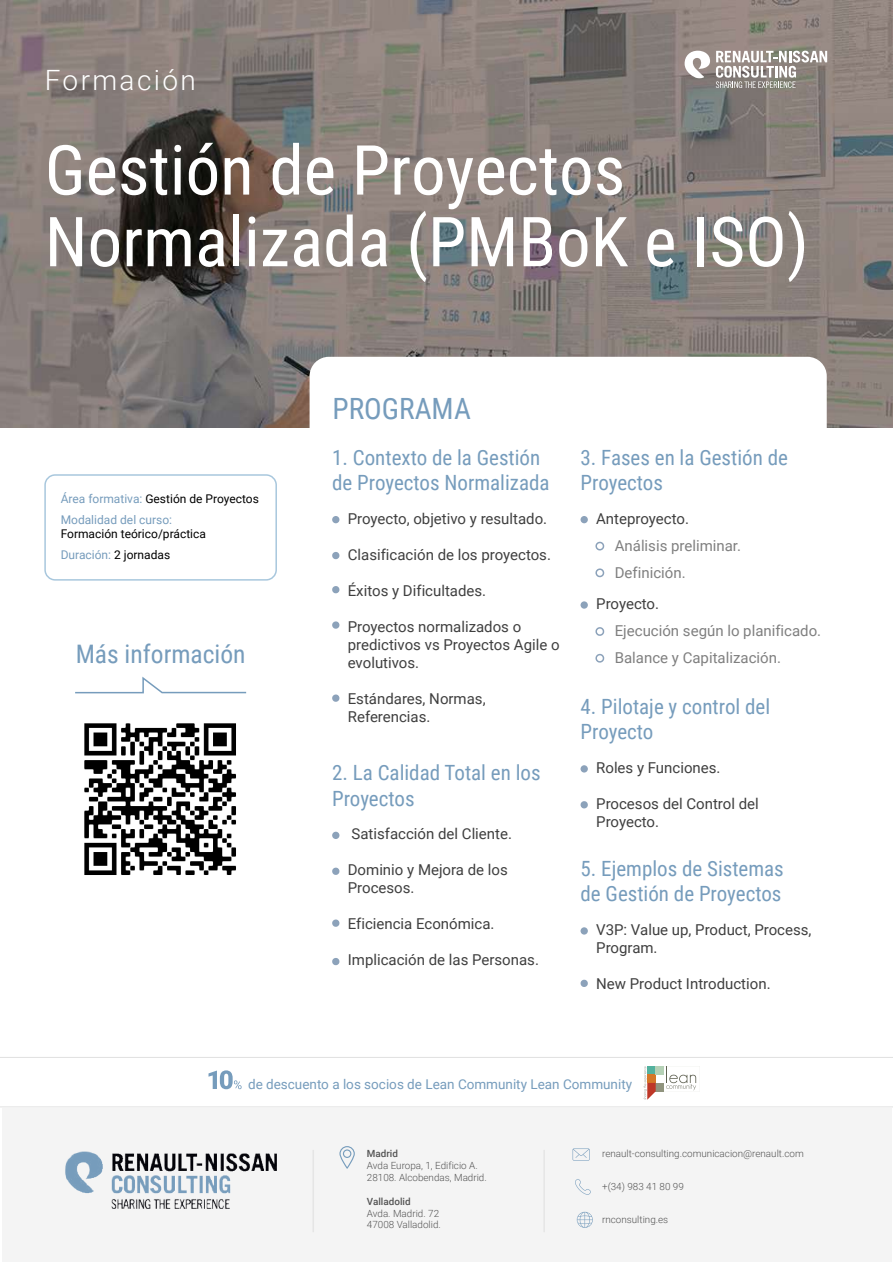
<style>
.page{position:relative;width:893px;height:1263px;background:#fff}
.page>*{position:absolute;margin:0;border:0;box-sizing:border-box;transform-origin:0 0}
.t1{font:69px/71.7px "Roboto Condensed";color:#fff}
.t2{font:29.25px "Roboto Condensed";color:#769cbc}
.t3{font:300 28.05px "Roboto";letter-spacing:.085em;color:#fff}
.t4{font:25.5px "Roboto Condensed";color:#769cbc}
.t5{font:21px/25.2px "Roboto Condensed";color:#769cbc}
.t6{font:15px/18px "Roboto";color:#3f3f3f}
.t7{font:15px/27px "Roboto";color:#7f7f7f}
.t8{font:13.5px "Roboto";color:#769cbc}
.t9{font:12px/20.4px "Roboto";color:#769cbc}
.t10{font:12px/20.4px "Roboto";color:#000}
.t11{font:300 9.9px/11.9px "Roboto";color:#545454}
.t12{font:500 9.9px "Roboto";color:#545454}
.s1{color:#000}
.s2{color:#769cbc}
</style>
<div class="page">
<img style="left:0;top:0;width:893px;height:428px">
<div style="left:310px;top:357px;width:517px;height:822px;background:#fff;border-radius:19px"></div>
<div style="left:3px;top:1108px;width:889px;height:154px;background:#f4f4f4"></div>
<svg style="left:685px;top:51px;width:25px;height:27px"></svg>
<svg style="left:716px;top:51px;width:111px;height:37px"></svg>
<img style="left:65px;top:1151px;width:212px;height:58px">
<hr style="left:312px;top:1150px;width:2px;height:82px;background:#e5e5e5">
<hr style="left:543px;top:1150px;width:2px;height:82px;background:#e5e5e5">
<svg style="left:339px;top:1146px;width:16px;height:23px"></svg>
<svg style="left:573px;top:1148px;width:17px;height:12px"></svg>
<svg style="left:575px;top:1179px;width:16px;height:16px"></svg>
<svg style="left:577px;top:1212px;width:16px;height:16px"></svg>
<div style="left:332px;top:516px;width:7px;height:7px;background:#8ca2ba;border-radius:50%"></div>
<svg style="left:332px;top:586px;width:8px;height:8px"></svg>
<svg style="left:332px;top:621px;width:8px;height:8px"></svg>
<svg style="left:332px;top:694px;width:8px;height:8px"></svg>
<svg style="left:332px;top:552px;width:8px;height:8px"></svg>
<div style="left:580px;top:516px;width:8px;height:7px;background:#8ca2ba;border-radius:50%"></div>
<svg style="left:595px;top:568px;width:9px;height:10px"></svg>
<svg style="left:595px;top:541px;width:9px;height:10px"></svg>
<div style="left:580px;top:601px;width:8px;height:8px;background:#8ca2ba;border-radius:50%"></div>
<svg style="left:595px;top:653px;width:9px;height:10px"></svg>
<svg style="left:595px;top:627px;width:9px;height:9px"></svg>
<div style="left:580px;top:765px;width:8px;height:7px;background:#8ca2ba;border-radius:50%"></div>
<svg style="left:580px;top:801px;width:8px;height:8px"></svg>
<div style="left:580px;top:927px;width:8px;height:7px;background:#8ca2ba;border-radius:50%"></div>
<svg style="left:580px;top:979px;width:8px;height:8px"></svg>
<div style="left:332px;top:832px;width:7px;height:7px;background:#8ca2ba;border-radius:50%"></div>
<svg style="left:332px;top:919px;width:8px;height:8px"></svg>
<svg style="left:332px;top:958px;width:8px;height:8px"></svg>
<svg style="left:332px;top:867px;width:8px;height:8px"></svg>
<svg style="left:0;top:1057px;width:893px;height:50px"></svg>
<div style="left:44px;top:474px;width:233px;height:107px;border:2px solid #a8c7dd;border-radius:10px"></div>
<svg style="left:75px;top:676px;width:172px;height:18px"></svg>
<img style="left:84px;top:723px;width:152px;height:152px">
<h3 class="t3" style="left:45px;top:60px;width:153px">Formación</h3>
<h1 class="t1" style="left:45px;top:132px;width:765px">Gestión de Proyectos<br>Normalizada (PMBoK e ISO)</h1>
<p class="t9" style="left:61px;top:488px;width:200px">Área formativa: <span class="s1">Gestión de Proyectos<br></span>Modalidad del curso:</p>
<p class="t10" style="left:61px;top:523px;width:147px">Formación teórico/práctica<br><span class="s2">Duración:</span> 2 jornadas</p>
<h3 class="t4" style="left:76px;top:636px;width:171px">Más información</h3>
<h2 class="t2" style="left:332px;top:388px;width:140px">PROGRAMA</h2>
<h3 class="t5" style="left:332px;top:444px;width:219px">1. Contexto de la Gestión de Proyectos Normalizada</h3>
<p class="t6" style="left:348px;top:509px;width:201px">Proyecto, objetivo y resultado.</p>
<p class="t6" style="left:348px;top:545px;width:205px">Clasificación de los proyectos.</p>
<p class="t6" style="left:348px;top:581px;width:140px">Éxitos y Dificultades.</p>
<p class="t6" style="left:348px;top:617px;width:213px">Proyectos normalizados o predictivos vs Proyectos Agile o evolutivos.</p>
<p class="t6" style="left:348px;top:689px;width:139px">Estándares, Normas,<br>Referencias.</p>
<h3 class="t5" style="left:332px;top:759px;width:210px">2. La Calidad Total en los<br>Proyectos</h3>
<p class="t6" style="left:351px;top:824px;width:162px">Satisfacción del Cliente.</p>
<p class="t6" style="left:348px;top:860px;width:162px">Dominio y Mejora de los<br>Procesos.</p>
<p class="t6" style="left:348px;top:914px;width:148px">Eficiencia Económica.</p>
<p class="t6" style="left:348px;top:950px;width:193px">Implicación de las Personas.</p>
<h3 class="t5" style="left:580px;top:444px;width:209px">3. Fases en la Gestión de<br>Proyectos</h3>
<p class="t6" style="left:596px;top:509px;width:94px">Anteproyecto.</p>
<p class="t7" style="left:615px;top:531px;width:128px">Análisis preliminar.<br>Definición.</p>
<p class="t6" style="left:596px;top:594px;width:64px">Proyecto.</p>
<p class="t7" style="left:615px;top:617px;width:208px">Ejecución según lo planificado.<br>Balance y Capitalización.</p>
<h3 class="t5" style="left:580px;top:693px;width:191px">4. Pilotaje y control del<br>Proyecto</h3>
<p class="t6" style="left:596px;top:758px;width:126px">Roles y Funciones.</p>
<p class="t6" style="left:596px;top:794px;width:164px">Procesos del Control del<br>Proyecto.</p>
<h3 class="t5" style="left:580px;top:855px;width:205px">5. Ejemplos de Sistemas de Gestión de Proyectos</h3>
<p class="t6" style="left:596px;top:920px;width:217px">V3P: Value up, Product, Process,<br>Program.</p>
<p class="t6" style="left:596px;top:974px;width:176px">New Product Introduction.</p>
<p class="t8" style="left:248px;top:1075px;width:386px">de descuento a los socios de Lean Community Lean Community</p>
<p class="t12" style="left:367px;top:1147px;width:33px">Madrid</p>
<p class="t11" style="left:367px;top:1159px;width:121px">Avda Europa, 1, Edificio A.<br>28108. Alcobendas, Madrid.</p>
<p class="t12" style="left:367px;top:1194px;width:45px">Valladolid</p>
<p class="t11" style="left:367px;top:1207px;width:75px">Avda. Madrid. 72<br>47008 Valladolid.</p>
<p class="t11" style="left:602px;top:1147px;width:203px">renault-consulting.comunicacion@renault.com</p>
<p class="t11" style="left:602px;top:1180px;width:83px">+(34) 983 41 80 99</p>
<p class="t11" style="left:602px;top:1213px;width:68px">rnconsulting.es</p>
</div>
